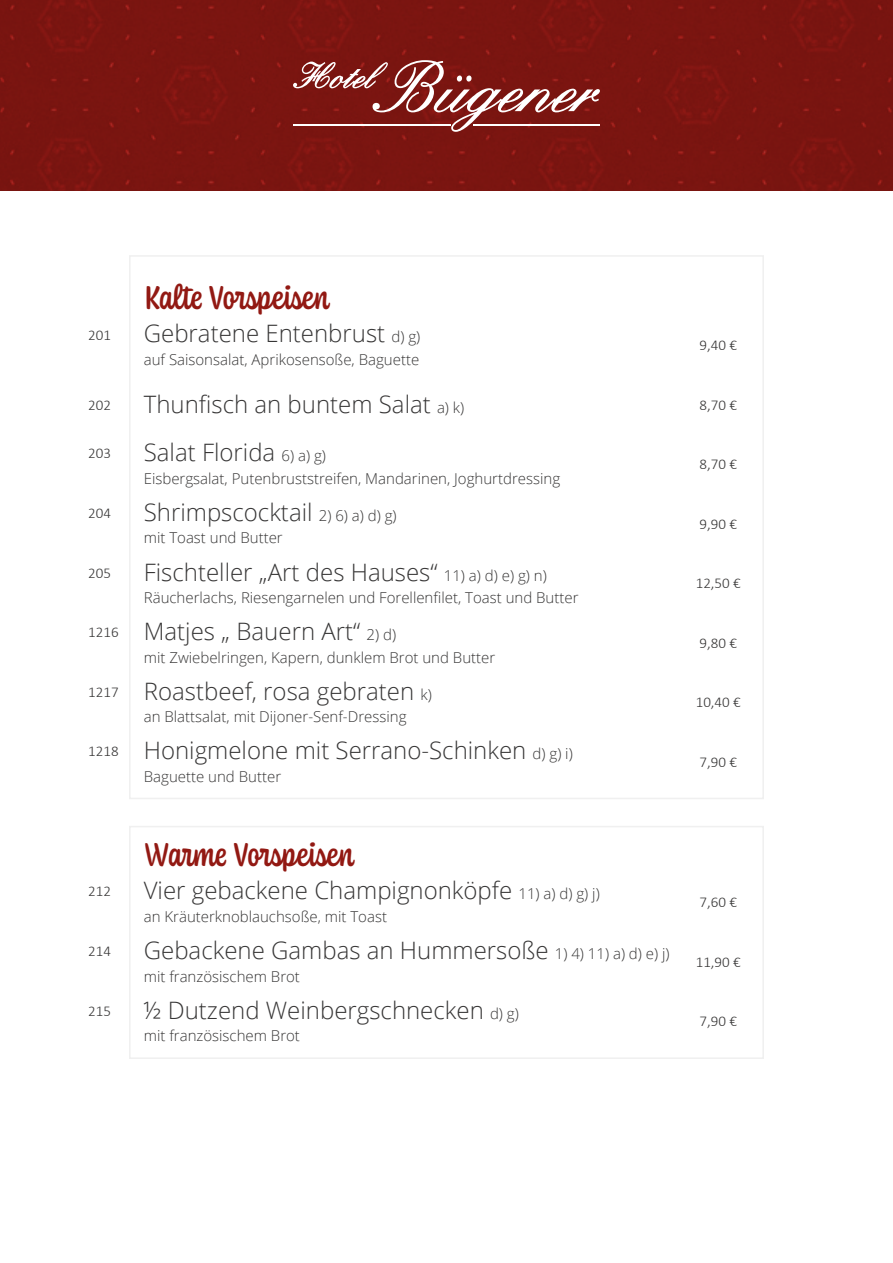
<style>
.page{position:relative;width:893px;height:1263px;background:#fff}
.page>*{position:absolute;margin:0;border:0;box-sizing:border-box;transform-origin:0 0}
.t1{font:500 34.5px "Coniferous";letter-spacing:.015em;color:#921913}
.t2{font:300 24px "Open Sans";color:#373636}
.t3{font:300 15px "Open Sans";color:#373636}
.t4{font:300 15px "Calibri";color:#373636}
.s1{font-size:15px}
</style>
<div class="page">
<div style="left:0;top:0;width:893px;height:190px;background:#7a1510"></div>
<svg style="left:293px;top:60px;width:307px;height:72px"></svg>
<hr style="left:293px;top:124px;width:158px;height:2px;background:#fff">
<hr style="left:473px;top:124px;width:127px;height:2px;background:#fff">
<div style="left:129px;top:255px;width:635px;height:544px;border:2px solid #f0f0f0"></div>
<div style="left:129px;top:826px;width:635px;height:233px;border:2px solid #f0f0f0"></div>
<p class="t4" style="left:88px;top:325px;width:24px">201</p>
<p class="t4" style="left:88px;top:396px;width:24px">202</p>
<p class="t4" style="left:88px;top:443px;width:24px">203</p>
<p class="t4" style="left:88px;top:503px;width:24px">204</p>
<p class="t4" style="left:88px;top:563px;width:24px">205</p>
<p class="t4" style="left:88px;top:623px;width:32px">1216</p>
<p class="t4" style="left:88px;top:682px;width:32px">1217</p>
<p class="t4" style="left:88px;top:742px;width:32px">1218</p>
<p class="t4" style="left:88px;top:882px;width:24px">212</p>
<p class="t4" style="left:88px;top:941px;width:24px">214</p>
<p class="t4" style="left:88px;top:1001px;width:24px">215</p>
<h1 class="t1" style="left:144px;top:274px;width:187px">Kalte Vorspeisen</h1>
<h2 class="t2" style="left:144px;top:317px;width:278px">Gebratene Entenbrust <span class="s1">d) g)</span></h2>
<p class="t3" style="left:144px;top:349px;width:277px">auf Saisonsalat, Aprikosensoße, Baguette</p>
<p class="t4" style="left:700px;top:336px;width:39px">9,40 €</p>
<h2 class="t2" style="left:144px;top:388px;width:322px">Thunfisch an buntem Salat <span class="s1">a) k)</span></h2>
<p class="t4" style="left:700px;top:395px;width:39px">8,70 €</p>
<h2 class="t2" style="left:144px;top:436px;width:184px">Salat Florida <span class="s1">6) a) g)</span></h2>
<p class="t3" style="left:144px;top:468px;width:418px">Eisbergsalat, Putenbruststreifen, Mandarinen, Joghurtdressing</p>
<p class="t4" style="left:700px;top:455px;width:39px">8,70 €</p>
<h2 class="t2" style="left:144px;top:496px;width:254px">Shrimpscocktail <span class="s1">2) 6) a) d) g)</span></h2>
<p class="t3" style="left:144px;top:528px;width:140px">mit Toast und Butter</p>
<h2 class="t2" style="left:144px;top:555px;width:404px">Fischteller „Art des Hauses“ <span class="s1">11) a) d) e) g) n)</span></h2>
<p class="t3" style="left:144px;top:587px;width:436px">Räucherlachs, Riesengarnelen und Forellenfilet, Toast und Butter</p>
<h2 class="t2" style="left:144px;top:615px;width:254px">Matjes „ Bauern Art“ <span class="s1">2) d)</span></h2>
<p class="t3" style="left:144px;top:647px;width:353px">mit Zwiebelringen, Kapern, dunklem Brot und Butter</p>
<h2 class="t2" style="left:144px;top:674px;width:290px">Roastbeef, rosa gebraten <span class="s1">k)</span></h2>
<p class="t3" style="left:144px;top:706px;width:264px">an Blattsalat, mit Dijoner-Senf-Dressing</p>
<h2 class="t2" style="left:144px;top:734px;width:430px">Honigmelone mit Serrano-Schinken <span class="s1">d) g) i)</span></h2>
<p class="t3" style="left:144px;top:766px;width:139px">Baguette und Butter</p>
<h1 class="t1" style="left:144px;top:831px;width:212px">Warme Vorspeisen</h1>
<h2 class="t2" style="left:144px;top:874px;width:457px">Vier gebackene Champignonköpfe <span class="s1">11) a) d) g) j)</span></h2>
<p class="t3" style="left:144px;top:906px;width:245px">an Kräuterknoblauchsoße, mit Toast</p>
<h2 class="t2" style="left:144px;top:934px;width:527px">Gebackene Gambas an Hummersoße <span class="s1">1) 4) 11) a) d) e) j)</span></h2>
<p class="t3" style="left:144px;top:966px;width:158px">mit französischem Brot</p>
<h2 class="t2" style="left:144px;top:993px;width:377px">½ Dutzend Weinbergschnecken <span class="s1">d) g)</span></h2>
<p class="t3" style="left:144px;top:1025px;width:158px">mit französischem Brot</p>
<p class="t4" style="left:700px;top:514px;width:39px">9,90 €</p>
<p class="t4" style="left:696px;top:574px;width:47px">12,50 €</p>
<p class="t4" style="left:700px;top:633px;width:39px">9,80 €</p>
<p class="t4" style="left:696px;top:693px;width:47px">10,40 €</p>
<p class="t4" style="left:700px;top:752px;width:39px">7,90 €</p>
<p class="t4" style="left:700px;top:893px;width:39px">7,60 €</p>
<p class="t4" style="left:696px;top:952px;width:47px">11,90 €</p>
<p class="t4" style="left:700px;top:1012px;width:39px">7,90 €</p>
</div>
